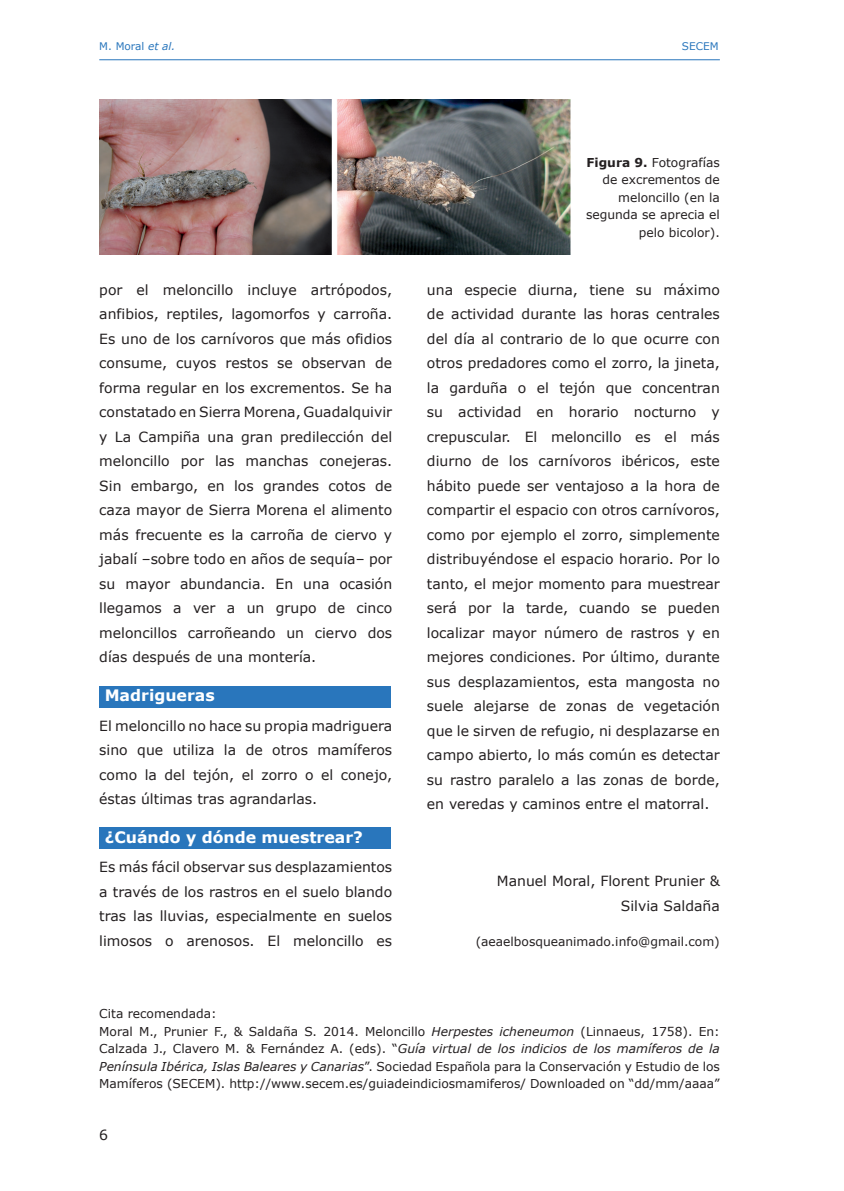
<style>
.page{position:relative;width:844px;height:1191px;background:#fff}
.page>*{position:absolute;margin:0;border:0;box-sizing:border-box;transform-origin:0 0}
.Cabecera_I{font:700 15.75px "Verdana";color:#fff}
.Texto{font:14px/24.5px "Verdana";color:#231f20;text-align:justify}
.Autores{font:14px "Verdana";color:#231f20}
.Tablas_y_Figuras{font:12.25px/17.5px "Verdana";color:#231f20;text-align:right}
.Autores-2{font:12.25px "Verdana";color:#231f20}
.t1{font:10.5px "Verdana";color:#2976bc}
.s1{font-style:italic}
.s2{font-weight:700}
</style>
<div class="page">
<hr style="left:99px;top:59px;width:620px;height:1px;background:#2976bc">
<div style="left:99px;top:827px;width:292px;height:22px;background:#2976bc"></div>
<div style="left:99px;top:686px;width:292px;height:21px;background:#2976bc"></div>
<img style="left:99px;top:99px;width:471px;height:155px">
<p class="t1" style="left:99px;top:39px;width:77px">M. Moral <span class="s1">et al.</span></p>
<p class="t1" style="left:681px;top:39px;width:38px">SECEM</p>
<p class="Texto" style="left:99px;top:277px;width:294px">por el meloncillo incluye artrópodos, anfibios, reptiles, lagomorfos y carroña.<br>Es uno de los carnívoros que más ofidios consume, cuyos restos se observan de forma regular en los excrementos. Se ha constatado en Sierra Morena, Guadalquivir y La Campiña una gran predilección del meloncillo por las manchas conejeras.<br>Sin embargo, en los grandes cotos de caza mayor de Sierra Morena el alimento más frecuente es la carroña de ciervo y jabalí –sobre todo en años de sequía– por su mayor abundancia. En una ocasión llegamos a ver a un grupo de cinco meloncillos carroñeando un ciervo dos días después de una montería.</p>
<p class="Cabecera_I" style="left:105px;top:684px;width:112px">Madrigueras</p>
<p class="Texto" style="left:99px;top:713px;width:294px">El meloncillo no hace su propia madriguera sino que utiliza la de otros mamíferos como la del tejón, el zorro o el conejo, éstas últimas tras agrandarlas.</p>
<p class="Cabecera_I" style="left:105px;top:826px;width:260px">¿Cuándo y dónde muestrear?</p>
<p class="Texto" style="left:99px;top:855px;width:294px">Es más fácil observar sus desplazamientos a través de los rastros en el suelo blando tras las lluvias, especialmente en suelos limosos o arenosos. El meloncillo es</p>
<p class="Tablas_y_Figuras" style="left:586px;top:154px;width:135px"><span class="s2">Figura 9.</span> Fotografías de excrementos de meloncillo (en la segunda se aprecia el pelo bicolor).</p>
<p class="Texto" style="left:427px;top:277px;width:294px">una especie diurna, tiene su máximo de actividad durante las horas centrales del día al contrario de lo que ocurre con otros predadores como el zorro, la jineta, la garduña o el tejón que concentran su actividad en horario nocturno y crepuscular. El meloncillo es el más diurno de los carnívoros ibéricos, este hábito puede ser ventajoso a la hora de compartir el espacio con otros carnívoros, como por ejemplo el zorro, simplemente distribuyéndose el espacio horario. Por lo tanto, el mejor momento para muestrear será por la tarde, cuando se pueden localizar mayor número de rastros y en mejores condiciones. Por último, durante sus desplazamientos, esta mangosta no suele alejarse de zonas de vegetación que le sirven de refugio, ni desplazarse en campo abierto, lo más común es detectar su rastro paralelo a las zonas de borde, en veredas y caminos entre el matorral.</p>
<p class="Autores" style="left:497px;top:871px;width:224px">Manuel Moral, Florent Prunier &amp;</p>
<p class="Autores" style="left:620px;top:896px;width:100px">Silvia Saldaña</p>
<p class="Autores-2" style="left:475px;top:932px;width:246px">(aeaelbosqueanimado.info@gmail.com)</p>
<p class="Tablas_y_Figuras" style="left:99px;top:1004px;width:119px">Cita recomendada:</p>
<p class="Tablas_y_Figuras" style="left:99px;top:1022px;width:622px;text-align:justify">Moral M., Prunier F., &amp; Saldaña S. 2014. Meloncillo <span class="s1">Herpestes icheneumon</span> (Linnaeus, 1758). En:<br>Calzada J., Clavero M. &amp; Fernández A. (eds). “<span class="s1">Guía virtual de los indicios de los mamíferos de la Península Ibérica, Islas Baleares y Canarias</span>”. Sociedad Española para la Conservación y Estudio de los Mamíferos (SECEM). http://www.secem.es/guiadeindiciosmamiferos/ Downloaded on “dd/mm/aaaa”</p>
<p class="Texto" style="left:99px;top:1122px;width:10px">6</p>
</div>
